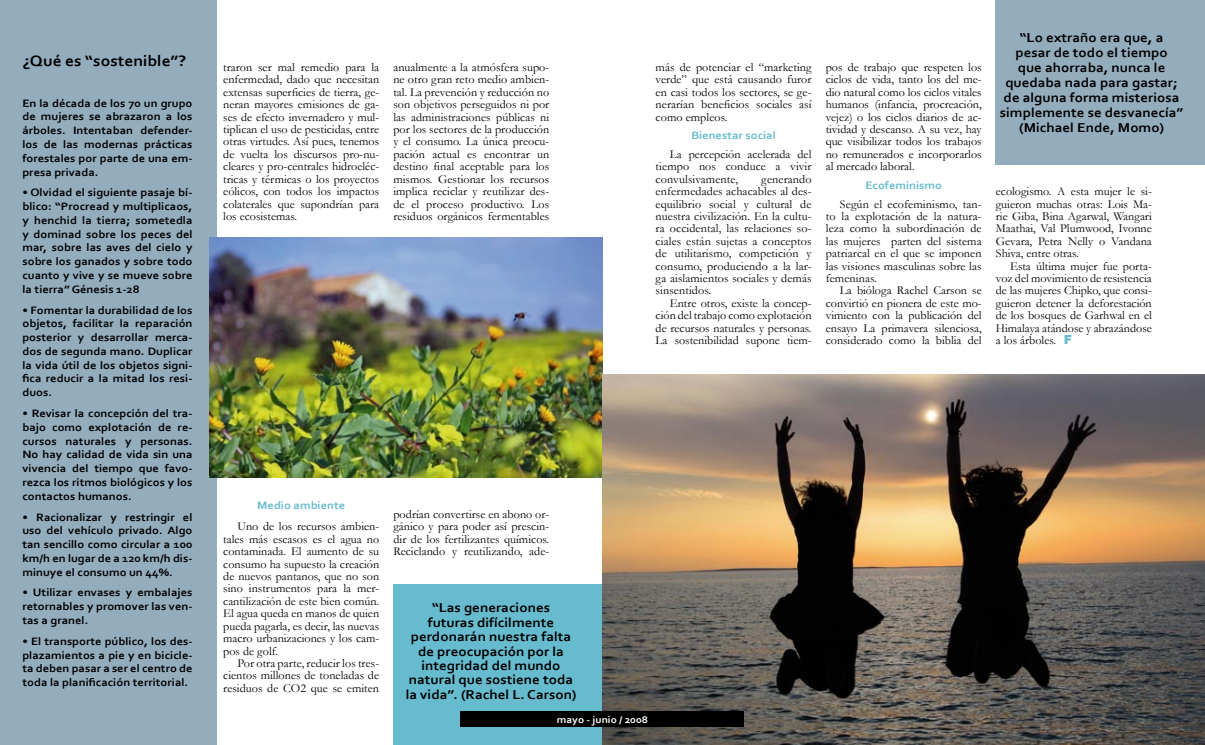
<style>
.page{position:relative;width:1205px;height:745px;background:#fff}
.page>*{position:absolute;margin:0;border:0;box-sizing:border-box;transform-origin:0 0}
.t1{font:700 15.75px "Corbel";color:#000;scale:1.11 1}
.t2{font:700 13.5px/14.4px "Corbel";color:#000;text-align:center;scale:1.11 1}
.t3{font:12.12px/12.4px "Garamond";color:#000;text-align:justify}
.t4{font:700 11.25px/13.8px "Corbel";color:#000;text-align:justify;scale:1.11 1}
.t5{font:700 11.25px "Corbel";color:#66bbce;scale:1.11 1}
.t6{font:700 10.12px "Corbel";color:#fff;scale:1.11 1}
.s1{font-family:"Arial";font-weight:900;font-size:12.5px;color:#66bbce}
</style>
<div class="page">
<div style="left:0;top:0;width:217px;height:744px;background:#94adbd"></div>
<div style="left:393px;top:583px;width:209px;height:161px;background:#66bbce"></div>
<img style="left:209px;top:237px;width:393px;height:240px">
<img style="left:602px;top:374px;width:603px;height:370px">
<div style="left:995px;top:0;width:210px;height:164px;background:#94adbd"></div>
<div style="left:461px;top:710px;width:283px;height:16px;background:#000"></div>
<p class="t1" style="left:22px;top:51px;width:149px">¿Qué es “sostenible”?</p>
<p class="t4" style="left:22px;top:96px;width:155px">En la década de los 70 un grupo de mujeres se abrazaron a los árboles. Intentaban defender&shy;los de las modernas prácticas forestales por parte de una em&shy;presa privada.</p>
<p class="t4" style="left:22px;top:185px;width:155px">• Olvidad el siguiente pasaje bí&shy;blico: “Procread y multiplicaos, y henchid la tierra; sometedla y dominad sobre los peces del mar, sobre las aves del cielo y sobre los ganados y sobre todo cuanto y vive y se mueve sobre la tierra” Génesis 1-28</p>
<p class="t4" style="left:22px;top:302px;width:155px">• Fomentar la durabilidad de los objetos, facilitar la reparación posterior y desarrollar merca&shy;dos de segunda mano. Duplicar la vida útil de los objetos signi&shy;fica reducir a la mitad los resi&shy;duos.</p>
<p class="t4" style="left:22px;top:406px;width:155px">• Revisar la concepción del tra&shy;bajo como explotación de re&shy;cursos naturales y personas.<br>No hay calidad de vida sin una vivencia del tiempo que favo&shy;rezca los ritmos biológicos y los contactos humanos.</p>
<p class="t4" style="left:22px;top:509px;width:155px">• Racionalizar y restringir el uso del vehículo privado. Algo tan sencillo como circular a 100 km/h en lugar de a 120 km/h dis&shy;minuye el consumo un 44%.</p>
<p class="t4" style="left:22px;top:585px;width:155px">• Utilizar envases y embalajes retornables y promover las ven&shy;tas a granel.</p>
<p class="t4" style="left:22px;top:633px;width:155px">• El transporte público, los des&shy;plazamientos a pie y en bicicle&shy;ta deben pasar a ser el centro de toda la planificación territorial.</p>
<p class="t3" style="left:223px;top:61px;width:157px">traron ser mal remedio para la enfermedad, dado que necesitan extensas superficies de tierra, ge&shy;neran mayores emisiones de ga&shy;ses de efecto invernadero y mul&shy;tiplican el uso de pesticidas, entre otras virtudes. Así pues, tenemos de vuelta los discursos pro-nu&shy;cleares y pro-centrales hidroeléc&shy;tricas y térmicas o los proyectos eólicos, con todos los impactos colaterales que supondrían para los ecosistemas.</p>
<p class="t3" style="left:393px;top:61px;width:157px">anualmente a la atmósfera supo&shy;ne otro gran reto medio ambien&shy;tal. La prevención y reducción no son objetivos perseguidos ni por las administraciones públicas ni por los sectores de la producción y el consumo. La única preocu&shy;pación actual es encontrar un destino final aceptable para los mismos. Gestionar los recursos implica reciclar y reutilizar des&shy;de el proceso productivo. Los residuos orgánicos fermentables</p>
<p class="t3" style="left:656px;top:61px;width:157px">más de potenciar el “marketing verde” que está causando furor en casi todos los sectores, se ge&shy;nerarían beneficios sociales así como empleos.</p>
<p class="t5" style="left:691px;top:128px;width:78px">Bienestar social</p>
<p class="t3" style="left:656px;top:147px;width:157px;text-indent:14px">La percepción acelerada del tiempo nos conduce a vivir convulsivamente,</p>
<p class="t3" style="left:656px;top:172px;width:157px;text-indent:106px">generando enfermedades achacables al des&shy;equilibrio social y cultural de nuestra civilización. En la cultu&shy;ra occidental, las relaciones so&shy;ciales están sujetas a conceptos de utilitarismo, competición y consumo, produciendo a la lar&shy;ga aislamientos sociales y demás sinsentidos.</p>
<p class="t3" style="left:656px;top:296px;width:157px;text-indent:14px">Entre otros, existe la concep&shy;ción del trabajo como explotación de recursos naturales y personas.<br>La sostenibilidad supone tiem-</p>
<p class="t3" style="left:826px;top:61px;width:157px">pos de trabajo que respeten los ciclos de vida, tanto los del me&shy;dio natural como los ciclos vitales humanos (infancia, procreación, vejez) o los ciclos diarios de ac&shy;tividad y descanso. A su vez, hay que visibilizar todos los trabajos no remunerados e incorporarlos al mercado laboral.</p>
<p class="t5" style="left:865px;top:178px;width:71px">Ecofeminismo</p>
<p class="t3" style="left:826px;top:197px;width:157px;text-indent:14px">Según el ecofeminismo, tan&shy;to la explotación de la natura&shy;leza como la subordinación de las mujeres parten del sistema patriarcal en el que se imponen las visiones masculinas sobre las femeninas.</p>
<p class="t3" style="left:826px;top:284px;width:157px;text-indent:14px">La bióloga Rachel Carson se convirtió en pionera de este mo&shy;vimiento con la publicación del ensayo La primavera silenciosa, considerado como la biblia del</p>
<p class="t2" style="left:1000px;top:30px;width:167px;line-height:15px">“Lo extraño era que, a<br>pesar de todo el tiempo<br>que ahorraba, nunca le quedaba nada para gastar; de alguna forma misteriosa simplemente se desvanecía” (Michael Ende, Momo)</p>
<p class="t3" style="left:996px;top:185px;width:157px">ecologismo. A esta mujer le si&shy;guieron muchas otras: Lois Ma&shy;rie Giba, Bina Agarwal, Wangari Maathai, Val Plumwood, Ivonne Gevara, Petra Nelly o Vandana Shiva, entre otras.</p>
<p class="t3" style="left:996px;top:259px;width:157px;text-indent:14px">Esta última mujer fue porta&shy;voz del movimiento de resistencia de las mujeres Chipko, que consi&shy;guieron detener la deforestación de los bosques de Garhwal en el Himalaya atándose y abrazándose a los árboles. <span class="s1">F</span></p>
<p class="t5" style="left:257px;top:497px;width:81px">Medio ambiente</p>
<p class="t3" style="left:223px;top:519px;width:157px;text-indent:14px">Uno de los recursos ambien&shy;tales más escasos es el agua no contaminada. El aumento de su consumo ha supuesto la creación de nuevos pantanos, que no son sino instrumentos para la mer&shy;cantilización de este bien común.<br>El agua queda en manos de quien pueda pagarla, es decir, las nuevas macro urbanizaciones y los cam&shy;pos de golf.</p>
<p class="t3" style="left:223px;top:656px;width:157px;text-indent:14px">Por otra parte, reducir los tres&shy;cientos millones de toneladas de residuos de CO2 que se emiten</p>
<p class="t3" style="left:393px;top:507px;width:157px">podrían convertirse en abono or&shy;gánico y para poder así prescin&shy;dir de los fertilizantes químicos.<br>Reciclando y reutilizando, ade-</p>
<p class="t2" style="left:406px;top:600px;width:155px">“Las generaciones<br>futuras difícilmente perdonarán nuestra falta de preocupación por la integridad del mundo natural que sostiene toda la vida”. (Rachel L. Carson)</p>
<p class="t6" style="left:557px;top:713px;width:84px">mayo - junio / 2008</p>
</div>
